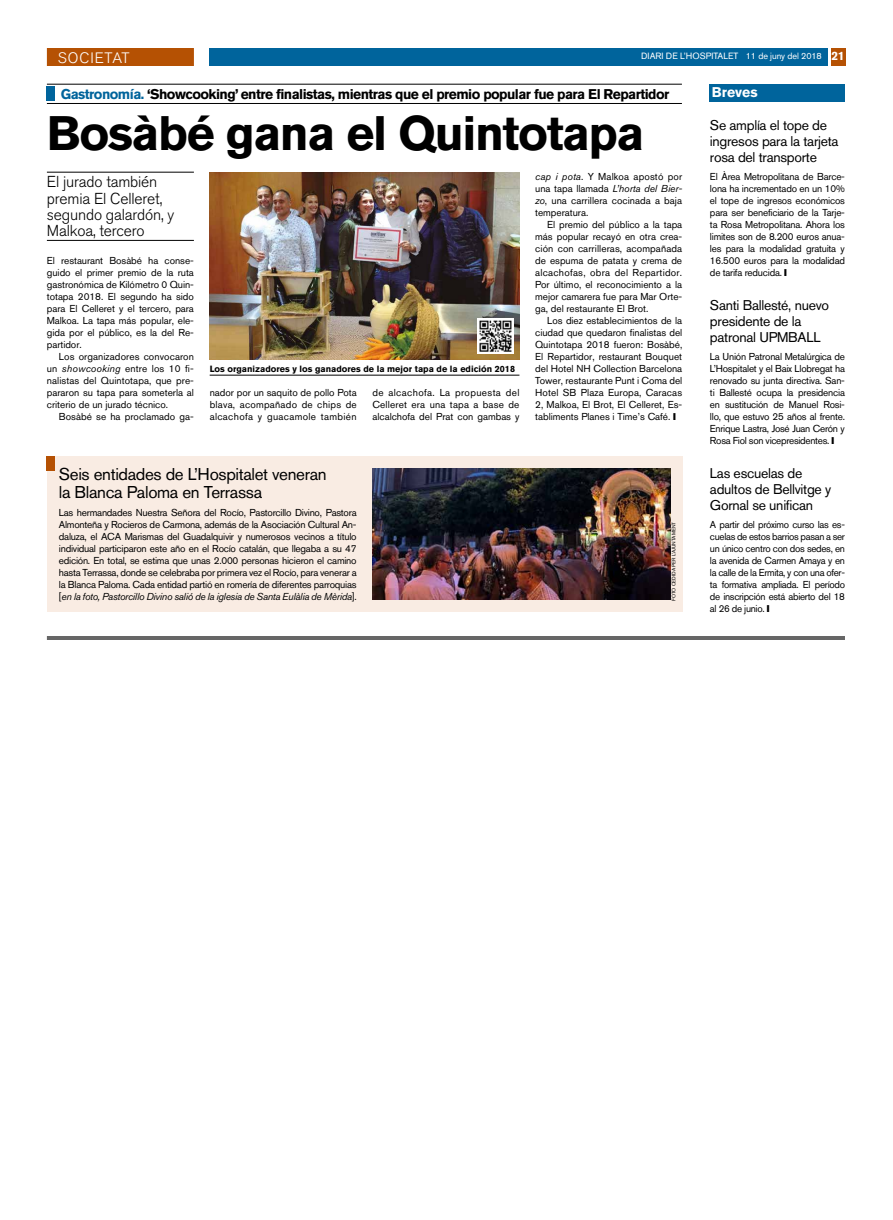
<style>
.page{position:relative;width:893px;height:1220px;background:#fff}
.page>*{position:absolute;margin:0;border:0;box-sizing:border-box;transform-origin:0 0}
.t1{font:700 48px "Akzidenz Grotesk BQ";letter-spacing:-.03em;color:#000}
.t2{font:17px/18px "Akzidenz Grotesk BQ";letter-spacing:-.02em;color:#000}
.t3{font:300 15.8px/16.3px "Akzidenz Grotesk BQ";letter-spacing:-.01em;color:#000}
.t4{font:300 15px "Akzidenz Grotesk BQ";letter-spacing:.06em;color:#fff}
.t5{font:14px/16px "Akzidenz Grotesk BQ";letter-spacing:-.02em;color:#000}
.t6{font:700 14px "Akzidenz Grotesk BQ";letter-spacing:-.04em;color:#000}
.t7{font:700 14px "Akzidenz Grotesk BQ";color:#fff}
.t8{font:10px/12px "Akzidenz Grotesk BQ";color:#000;text-align:justify}
.t9{font:700 9px "Akzidenz Grotesk BQ";color:#000}
.t10{font:9px "Akzidenz Grotesk BQ";color:#fff}
.t11{font:5px "Akzidenz Grotesk BQ";color:#000}
.s1{font-style:inherit}
.s2{font-weight:700;font-size:12px}
.s3{color:#00649c}
.s4{font-style:italic}
</style>
<div class="page">
<div style="left:210px;top:48px;width:618px;height:18px;background:#00649c"></div>
<div style="left:831px;top:48px;width:14px;height:18px;background:#b55103"></div>
<div style="left:47px;top:48px;width:147px;height:18px;background:#b55103"></div>
<hr style="left:47px;top:636px;width:798px;height:4px;background:#666">
<hr style="left:47px;top:172px;width:147px;height:1px;background:#000">
<hr style="left:47px;top:240px;width:147px;height:1px;background:#000">
<hr style="left:47px;top:84px;width:635px;height:1px;background:#000">
<hr style="left:47px;top:103px;width:635px;height:1px;background:#000">
<div style="left:47px;top:86px;width:8px;height:15px;background:#00649c"></div>
<img style="left:210px;top:172px;width:309px;height:188px">
<hr style="left:210px;top:375px;width:309px;height:1px;background:#000">
<img style="left:477px;top:318px;width:36px;height:36px">
<div style="left:47px;top:456px;width:635px;height:156px;background:#f9ece3"></div>
<div style="left:47px;top:456px;width:8px;height:15px;background:#b55103"></div>
<img style="left:372px;top:468px;width:298px;height:132px">
<div style="left:710px;top:84px;width:135px;height:18px;background:#00649c"></div>
<h3 class="t4" style="left:58px;top:49px;width:73px">SOCIETAT</h3>
<p class="t10" style="left:641px;top:51px;width:205px">DIARI DE L’HOSPITALET <span class="s1">11 de juny del 2018</span> <span class="s2">21</span></p>
<h3 class="t6" style="left:61px;top:86px;width:610px"><span class="s3">Gastronomía.</span> ‘Showcooking’ entre finalistas, mientras que el premio popular fue para El Repartidor</h3>
<h1 class="t1" style="left:47px;top:105px;width:599px">Bosàbé gana el Quintotapa</h1>
<h3 class="t3" style="left:47px;top:174px;width:129px">El jurado también premia El Celleret, segundo galardón, y<br>Malkoa, tercero</h3>
<p class="t8" style="left:47px;top:254px;width:149px">El restaurant Bosàbé ha conse&shy;guido el primer premio de la ruta gastronómica de Kilómetro 0 Quin&shy;totapa 2018. El segundo ha sido para El Celleret y el tercero, para Malkoa. La tapa más popular, ele&shy;gida por el público, es la del Re&shy;partidor.</p>
<p class="t8" style="left:47px;top:350px;width:149px;text-indent:12px">Los organizadores convocaron un <span class="s4">showcooking</span> entre los 10 fi&shy;nalistas del Quintotapa, que pre&shy;pararon su tapa para someterla al criterio de un jurado técnico.</p>
<p class="t8" style="left:59px;top:410px;width:136px">Bosàbé se ha proclamado ga-</p>
<p class="t9" style="left:210px;top:364px;width:307px">Los organizadores y los ganadores de la mejor tapa de la edición 2018</p>
<p class="t8" style="left:210px;top:386px;width:149px">nador por un saquito de pollo Pota blava, acompañado de chips de alcachofa y guacamole también</p>
<p class="t8" style="left:372px;top:386px;width:149px">de alcachofa. La propuesta del Celleret era una tapa a base de alcalchofa del Prat con gambas y</p>
<p class="t8" style="left:535px;top:170px;width:149px"><span class="s4">cap i pota</span>. Y Malkoa apostó por una tapa llamada <span class="s4">L’horta del Bier&shy;zo</span>, una carrillera cocinada a baja temperatura.</p>
<p class="t8" style="left:535px;top:218px;width:149px;text-indent:12px">El premio del público a la tapa más popular recayó en otra crea&shy;ción con carrilleras, acompañada de espuma de patata y crema de alcachofas, obra del Repartidor.<br>Por último, el reconocimiento a la mejor camarera fue para Mar Orte&shy;ga, del restaurante El Brot.</p>
<p class="t8" style="left:535px;top:314px;width:149px;text-indent:12px">Los diez establecimientos de la ciudad que quedaron finalistas del Quintotapa 2018 fueron: Bosàbé, El Repartidor, restaurant Bouquet del Hotel NH Collection Barcelona Tower, restaurante Punt i Coma del Hotel SB Plaza Europa, Caracas 2, Malkoa, El Brot, El Celleret, Es&shy;tabliments Planes i Time’s Café.</p>
<h2 class="t2" style="left:59px;top:465px;width:269px">Seis entidades de L’Hospitalet veneran la Blanca Paloma en Terrassa</h2>
<p class="t8" style="left:59px;top:506px;width:299px">Las hermandades Nuestra Señora del Rocío, Pastorcillo Divino, Pastora Almonteña y Rocieros de Carmona, además de la Asociación Cultural An&shy;daluza, el ACA Marismas del Guadalquivir y numerosos vecinos a título individual participaron este año en el Rocío catalán, que llegaba a su 47 edición. En total, se estima que unas 2.000 personas hicieron el camino hasta Terrassa, donde se celebraba por primera vez el Rocío, para venerar a la Blanca Paloma. Cada entidad partió en romería de diferentes parroquias [<span class="s4">en la foto, Pastorcillo Divino salió de la iglesia de Santa Eulàlia de Mèrida</span>].</p>
<p class="t11" style="left:671px;top:601px;width:80px;rotate:-90deg">FOTO CEDIDA PER L’AJUNTAMENT</p>
<h3 class="t7" style="left:712px;top:84px;width:47px">Breves</h3>
<h3 class="t5" style="left:710px;top:117px;width:130px">Se amplía el tope de ingresos para la tarjeta rosa del transporte</h3>
<p class="t8" style="left:710px;top:170px;width:137px">El Àrea Metropolitana de Barce&shy;lona ha incrementado en un 10% el tope de ingresos económicos para ser beneficiario de la Tarje&shy;ta Rosa Metropolitana. Ahora los limites son de 8.200 euros anua&shy;les para la modalidad gratuita y 16.500 euros para la modalidad de tarifa reducida.</p>
<h3 class="t5" style="left:710px;top:297px;width:121px">Santi Ballesté, nuevo presidente de la patronal UPMBALL</h3>
<p class="t8" style="left:710px;top:350px;width:137px">La Unión Patronal Metalúrgica de L’Hospitalet y el Baix Llobregat ha renovado su junta directiva. San&shy;ti Ballesté ocupa la presidencia en sustitución de Manuel Rosi&shy;llo, que estuvo 25 años al frente.<br>Enrique Lastra, José Juan Cerón y Rosa Fiol son vicepresidentes.</p>
<h3 class="t5" style="left:710px;top:465px;width:123px">Las escuelas de adultos de Bellvitge y<br>Gornal se unifican</h3>
<p class="t8" style="left:710px;top:518px;width:137px">A partir del próximo curso las es&shy;cuelas de estos barrios pasan a ser un único centro con dos sedes, en la avenida de Carmen Amaya y en la calle de la Ermita, y con una ofer&shy;ta formativa ampliada. El período de inscripción está abierto del 18 al 26 de junio.</p>
</div>
